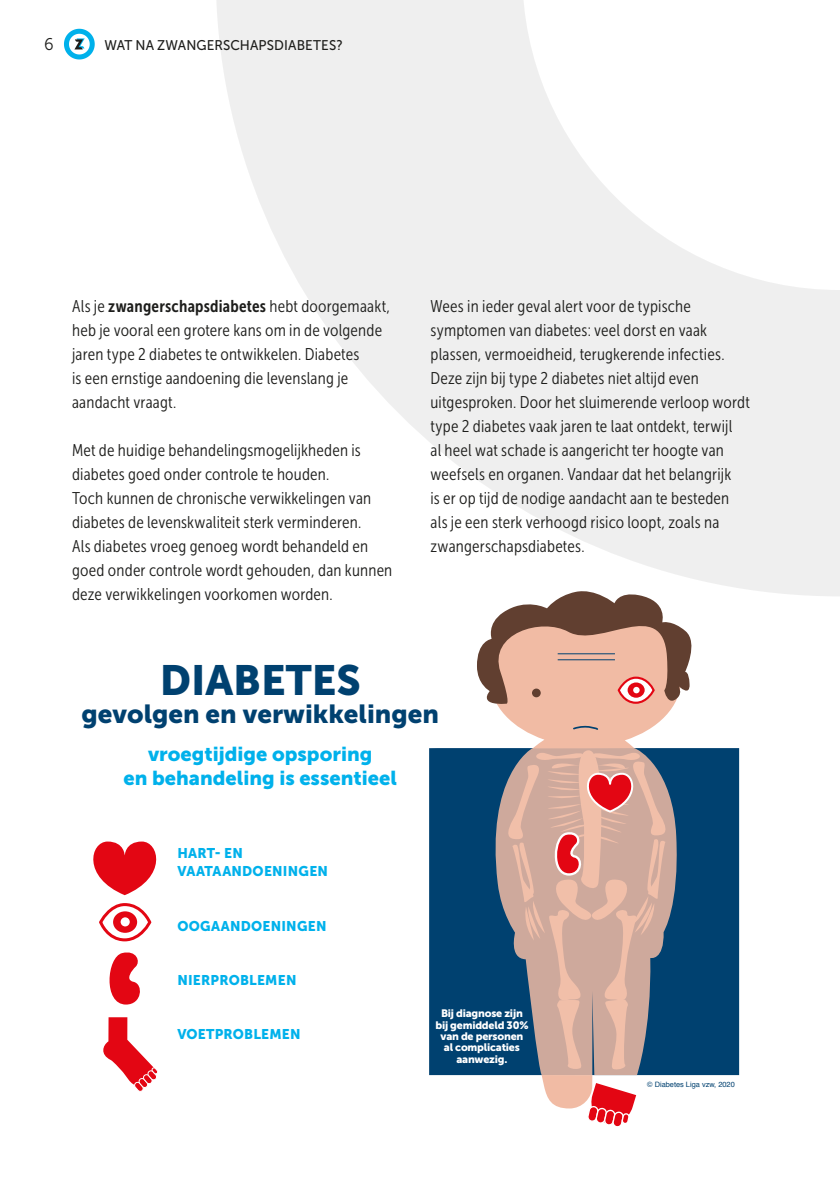
<style>
.page{position:relative;width:840px;height:1191px;background:#fff}
.page>*{position:absolute;margin:0;border:0;box-sizing:border-box;transform-origin:0 0}
.t1{font:42px "Museo Sans 900";color:#004170}
.t2{font:26px "Museo Sans 900";color:#004170}
.t3{font:20px/24px "Museo Sans 900";color:#00b1eb;text-align:center}
.t4{font:17px/24px "Museo Sans Cond 300";letter-spacing:.01em;color:#1d1d1b}
.t5{font:17px "Museo Sans 300";color:#1d1d1b;scale:.95 1}
.t6{font:14px/18px "Museo Sans 900";letter-spacing:.015em;color:#00b1eb}
.t7{font:14px "Museo Sans 500";letter-spacing:.01em;color:#1d1d1b;scale:.95 1}
.t8{font:10.8px/11.4px "Museo Sans 900";letter-spacing:-.02em;color:#fff;text-align:center}
.t9{font:9.8px/10.2px "Museo Sans 900";letter-spacing:-.02em;color:#fff;text-align:center}
.t10{font:7.4px "Helvetica";color:#004170}
.s1{font-family:"Museo Sans Cond 700"}
</style>
<div class="page">
<svg style="left:64px;top:28px;width:31px;height:32px"></svg>
<svg style="left:217px;top:0;width:622px;height:596px;fill:#efefef"></svg>
<div style="left:429px;top:748px;width:309px;height:327px;background:#004170"></div>
<svg style="left:476px;top:588px;width:222px;height:539px"></svg>
<hr style="left:557px;top:653px;width:57px;height:1px;background:#004170">
<hr style="left:557px;top:659px;width:57px;height:1px;background:#004170">
<svg style="left:618px;top:677px;width:35px;height:25px"></svg>
<div style="left:617px;top:676px;width:37px;height:28px;border:2px solid #e30613;border-radius:50%"></div>
<svg style="left:626px;top:681px;width:19px;height:17px"></svg>
<div style="left:625px;top:681px;width:21px;height:18px;border:2px solid #fff;border-radius:50%"></div>
<svg style="left:632px;top:687px;width:7px;height:6px"></svg>
<svg style="left:93px;top:841px;width:64px;height:54px"></svg>
<svg style="left:109px;top:952px;width:31px;height:52px"></svg>
<svg style="left:103px;top:1017px;width:55px;height:75px"></svg>
<svg style="left:101px;top:904px;width:49px;height:36px"></svg>
<div style="left:99px;top:903px;width:52px;height:38px;border:3px solid #e30613;border-radius:50%"></div>
<svg style="left:112px;top:910px;width:26px;height:24px"></svg>
<div style="left:111px;top:909px;width:28px;height:26px;border:2px solid #fff;border-radius:50%"></div>
<div style="left:121px;top:917px;width:9px;height:9px;background:#fff;border-radius:50%"></div>
<p class="t5" style="left:44px;top:35px;width:12px">6</p>
<p class="t7" style="left:104px;top:37px;width:252px">WAT NA ZWANGERSCHAPSDIABETES?</p>
<p class="t4" style="left:72px;top:294px;width:319px">Als je <span class="s1">zwangerschapsdiabetes</span> hebt doorgemaakt, heb je vooral een grotere kans om in de volgende jaren type 2 diabetes te ontwikkelen. Diabetes<br>is een ernstige aandoening die levenslang je aandacht vraagt.</p>
<p class="t4" style="left:72px;top:438px;width:321px">Met de huidige behandelingsmogelijkheden is diabetes goed onder controle te houden.<br>Toch kunnen de chronische verwikkelingen van diabetes de levenskwaliteit sterk verminderen.<br>Als diabetes vroeg genoeg wordt behandeld en goed onder controle wordt gehouden, dan kunnen deze verwikkelingen voorkomen worden.</p>
<p class="t4" style="left:430px;top:294px;width:320px">Wees in ieder geval alert voor de typische symptomen van diabetes: veel dorst en vaak plassen, vermoeidheid, terugkerende infecties.<br>Deze zijn bij type 2 diabetes niet altijd even uitgesproken. Door het sluimerende verloop wordt type 2 diabetes vaak jaren te laat ontdekt, terwijl<br>al heel wat schade is aangericht ter hoogte van weefsels en organen. Vandaar dat het belangrijk<br>is er op tijd de nodige aandacht aan te besteden als je een sterk verhoogd risico loopt, zoals na zwangerschapsdiabetes.</p>
<h1 class="t1" style="left:159px;top:656px;width:202px">DIABETES</h1>
<h2 class="t2" style="left:81px;top:699px;width:359px">gevolgen en verwikkelingen</h2>
<p class="t3" style="left:123px;top:742px;width:274px">vroegtijdige opsporing<br>en behandeling is essentieel</p>
<p class="t6" style="left:177px;top:844px;width:152px">HART- EN<br>VAATAANDOENINGEN</p>
<p class="t6" style="left:177px;top:916px;width:151px">OOGAANDOENINGEN</p>
<p class="t6" style="left:177px;top:970px;width:121px">NIERPROBLEMEN</p>
<p class="t6" style="left:177px;top:1024px;width:125px">VOETPROBLEMEN</p>
<p class="t9" style="left:466px;top:1006px;width:86px">bij gemiddeld 30% van de personen al complicaties aanwezig.</p>
<p class="t8" style="left:435px;top:1007px;width:95px">Bij diagnose zijn bij gemiddeld 30% van de personen al complicaties aanwezig.</p>
<p class="t10" style="left:647px;top:1078px;width:89px">© Diabetes Liga vzw, 2020</p>
</div>
